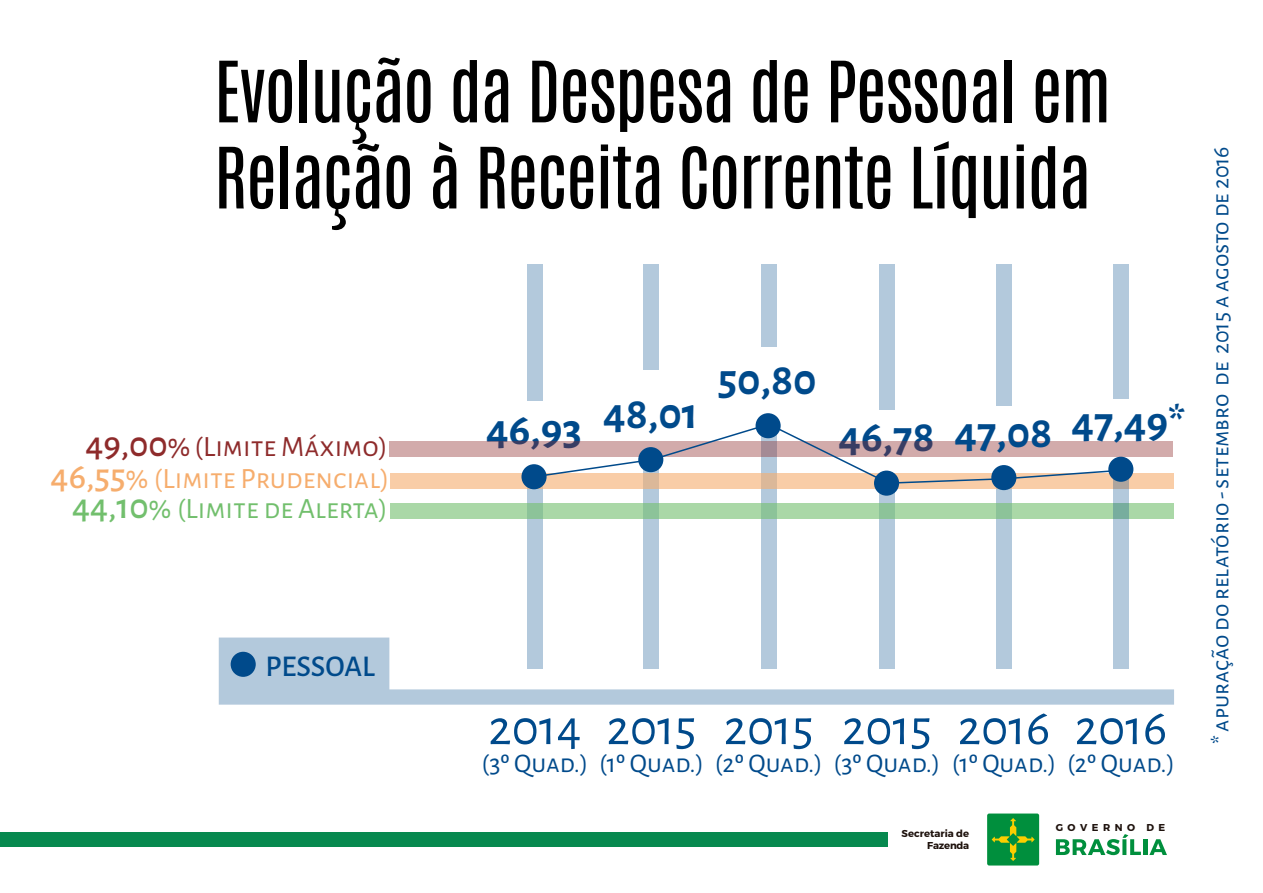
<style>
.page{position:relative;width:1263px;height:893px;background:#fff}
.page>*{position:absolute;margin:0;border:0;box-sizing:border-box;transform-origin:0 0}
.t1{font:71.7px/86.1px "Antonio";letter-spacing:-.025em;color:#000}
.t2{font:51.6px "Alegreya Sans SC";color:#004a8b}
.t3{font:700 45px "Alegreya Sans SC";color:#004a8b}
.t4{font:500 30.15px "Alegreya Sans SC";color:#004a8b}
.t5{font:29.4px/32px "Alegreya Sans SC";color:#f6ad6d;text-align:right}
.t6{font:29.4px "Alegreya Sans SC";color:#72bf6d}
.t7{font:27px "Alegreya Sans SC";color:#004a8b}
.t8{font:24px "Alegreya Sans SC";color:#004a8b}
.t9{font:700 10.05px/11.6px "Montserrat";color:#1e120d;text-align:right}
.t10{font:700 10.05px "Montserrat";letter-spacing:.45em;color:#1e120d}
.s1{font-weight:500;font-size:36.75px;color:#8e2b2b}
.s2{font-weight:500;font-size:26.7px;color:#8e2b2b}
.s3{color:#8e2b2b}
.s4{font-weight:500;font-size:36.75px}
.s5{font-weight:500;font-size:26.7px}
</style>
<div class="page">
<div style="left:0;top:832px;width:888px;height:15px;background:#07894f"></div>
<div style="left:987px;top:813px;width:52px;height:52px;background:#008f3d;border-radius:2px"></div>
<svg style="left:992px;top:818px;width:42px;height:43px"></svg>
<svg style="left:1056px;top:834px;width:85px;height:21px"></svg>
<hr style="left:1143px;top:839px;width:4px;height:16px;background:#008f3d">
<svg style="left:1149px;top:839px;width:18px;height:16px"></svg>
<div style="left:527px;top:479px;width:15px;height:190px;background:#b3c9dc"></div>
<svg style="left:219px;top:637px;width:955px;height:68px"></svg>
<div style="left:644px;top:461px;width:15px;height:208px;background:#b3c9dc"></div>
<div style="left:761px;top:425px;width:15px;height:244px;background:#b3c9dc"></div>
<div style="left:879px;top:481px;width:15px;height:188px;background:#b3c9dc"></div>
<div style="left:996px;top:475px;width:15px;height:194px;background:#b3c9dc"></div>
<div style="left:527px;top:264px;width:15px;height:137px;background:#b3c9dc"></div>
<div style="left:644px;top:264px;width:15px;height:106px;background:#b3c9dc"></div>
<div style="left:761px;top:264px;width:15px;height:83px;background:#b3c9dc"></div>
<div style="left:879px;top:264px;width:15px;height:146px;background:#b3c9dc"></div>
<div style="left:996px;top:264px;width:15px;height:141px;background:#b3c9dc"></div>
<div style="left:389px;top:441px;width:783px;height:15px;background:#d2abab"></div>
<div style="left:391px;top:473px;width:783px;height:15px;background:#f9cda7"></div>
<svg style="left:391px;top:503px;width:783px;height:15px;background:#a6d5a5"></svg>
<div style="left:521px;top:464px;width:26px;height:25px;background:#004a8b;border-radius:50%"></div>
<div style="left:231px;top:652px;width:25px;height:25px;background:#004a8b;border-radius:50%"></div>
<div style="left:755px;top:413px;width:26px;height:25px;background:#004a8b;border-radius:50%"></div>
<svg style="left:1113px;top:480px;width:15px;height:189px;background:#adc5d4"></svg>
<div style="left:1108px;top:457px;width:25px;height:25px;background:#004a8b;border-radius:50%"></div>
<div style="left:874px;top:471px;width:25px;height:25px;background:#004a8b;border-radius:50%"></div>
<div style="left:991px;top:465px;width:25px;height:25px;background:#004a8b;border-radius:50%"></div>
<div style="left:1113px;top:264px;width:15px;height:134px;background:#b3c9dc"></div>
<svg style="left:532px;top:423px;width:589px;height:62px"></svg>
<p class="t1" style="left:214px;top:49px;width:898px">Evolução da Despesa de Pessoal em<br>Relação à Receita Corrente Líquida</p>
<p class="t5" style="left:51px;top:430px;width:340px"><span class="s1">49,00</span><span class="s2">%</span> <span class="s3">(Limite Máximo)<br></span><span class="s4">46,55</span><span class="s5">%</span> (Limite Prudencial)</p>
<p class="t6" style="left:72px;top:489px;width:317px"><span class="s4">44,10</span><span class="s5">%</span> (Limite de Alerta)</p>
<p class="t4" style="left:265px;top:645px;width:111px">PESSOAL</p>
<p class="t3" style="left:486px;top:389px;width:213px">46,93 48,01</p>
<p class="t3" style="left:718px;top:346px;width:100px">50,80</p>
<p class="t3" style="left:838px;top:403px;width:98px">46,78</p>
<p class="t3" style="left:954px;top:390px;width:232px">47,08 47,49*</p>
<p class="t2" style="left:606px;top:693px;width:445px">2015 2015 2015 2016</p>
<p class="t7" style="left:482px;top:745px;width:694px">(3º Quad.) (1º Quad.) (2º Quad.) (3º Quad.) (1º Quad.) (2º Quad.)</p>
<p class="t2" style="left:1074px;top:693px;width:94px">2016</p>
<p class="t2" style="left:488px;top:693px;width:95px">2014</p>
<p class="t9" style="left:902px;top:828px;width:69px">Secretaria de<br>Fazenda</p>
<p class="t10" style="left:1056px;top:821px;width:111px">GOVERNO DE</p>
<p class="t8" style="left:1204px;top:744px;width:599px;rotate:-90deg">* apuração do relatório - setembro de 2015 a agosto de 2016</p>
</div>
